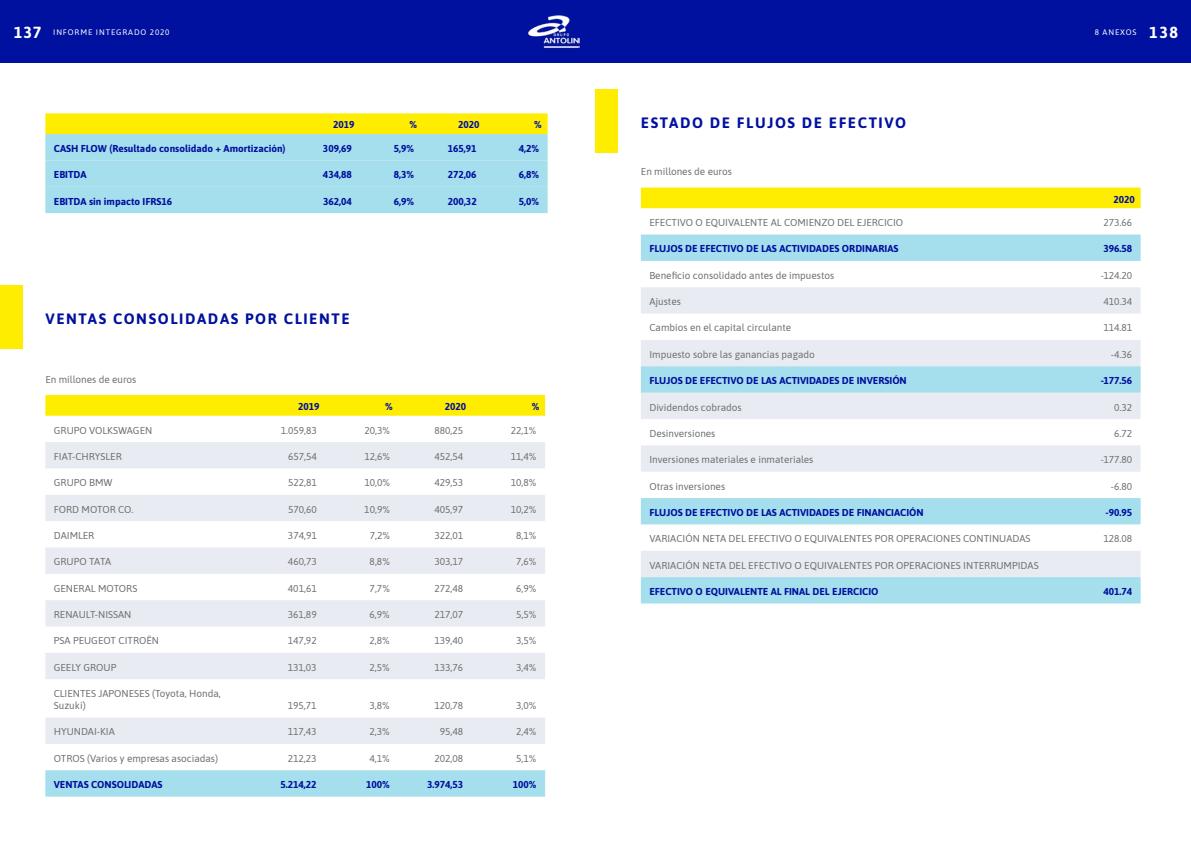
<style>
.page{position:relative;width:1191px;height:842px;background:#fff}
.page>*{position:absolute;margin:0;border:0;box-sizing:border-box;transform-origin:0 0}
.t1{font:700 15px "Asap";letter-spacing:.11em;color:#00109f}
.t2{font:10px "Asap";color:#6e7171}
.t3{font:700 10px "Asap";color:#00109f}
.t4{font:8px "Asap";letter-spacing:.11em;color:#fff}
.s1{font-weight:700;font-size:16px}
</style>
<div class="page">
<div style="left:0;top:0;width:1191px;height:62px;background:#00109f"></div>
<img style="left:527px;top:15px;width:52px;height:33px">
<svg style="left:45px;top:113px;width:502px;height:100px;background:#b8e1bb"></svg>
<div style="left:595px;top:89px;width:23px;height:63px;background:#ffed00"></div>
<div style="left:641px;top:188px;width:499px;height:20px;background:#ffed00"></div>
<div style="left:641px;top:235px;width:499px;height:26px;background:#a5deec"></div>
<svg style="left:641px;top:287px;width:499px;height:79px;fill:#e9ebf2"></svg>
<svg style="left:641px;top:366px;width:499px;height:237px"></svg>
<svg style="left:45px;top:395px;width:500px;height:21px;background:#ffed04"></svg>
<svg style="left:45px;top:442px;width:500px;height:302px;fill:#e9ebf2"></svg>
<svg style="left:45px;top:770px;width:500px;height:27px;background:#a7deec"></svg>
<div style="left:0;top:285px;width:23px;height:63px;background:#ffed00"></div>
<p class="t4" style="left:14px;top:26px;width:157px"><span class="s1">137</span> INFORME INTEGRADO 2020</p>
<p class="t4" style="left:1094px;top:26px;width:85px">8 Anexos <span class="s1">138</span></p>
<p class="t3" style="left:333px;top:118px;width:23px">2019</p>
<p class="t3" style="left:409px;top:118px;width:9px">%</p>
<p class="t3" style="left:458px;top:118px;width:23px">2020</p>
<p class="t3" style="left:534px;top:118px;width:9px">%</p>
<p class="t3" style="left:54px;top:141px;width:233px">CASH FLOW (Resultado consolidado + Amortización)</p>
<p class="t3" style="left:323px;top:141px;width:30px">309,69</p>
<p class="t3" style="left:394px;top:141px;width:22px">5,9%</p>
<p class="t3" style="left:448px;top:141px;width:30px">165,91</p>
<p class="t3" style="left:519px;top:141px;width:22px">4,2%</p>
<p class="t3" style="left:54px;top:168px;width:34px">EBITDA</p>
<p class="t3" style="left:323px;top:168px;width:30px">434,88</p>
<p class="t3" style="left:394px;top:168px;width:22px">8,3%</p>
<p class="t3" style="left:448px;top:168px;width:30px">272,06</p>
<p class="t3" style="left:519px;top:168px;width:22px">6,8%</p>
<p class="t3" style="left:54px;top:194px;width:120px">EBITDA sin impacto IFRS16</p>
<p class="t3" style="left:323px;top:194px;width:30px">362,04</p>
<p class="t3" style="left:394px;top:194px;width:22px">6,9%</p>
<p class="t3" style="left:448px;top:194px;width:30px">200,32</p>
<p class="t3" style="left:519px;top:194px;width:22px">5,0%</p>
<h1 class="t1" style="left:45px;top:308px;width:306px">VENTAS CONSOLIDADAS POR CLIENTE</h1>
<p class="t2" style="left:45px;top:372px;width:93px">En millones de euros</p>
<p class="t3" style="left:298px;top:399px;width:23px">2019</p>
<p class="t3" style="left:385px;top:399px;width:9px">%</p>
<p class="t3" style="left:445px;top:399px;width:23px">2020</p>
<p class="t3" style="left:532px;top:399px;width:9px">%</p>
<p class="t2" style="left:54px;top:423px;width:93px">GRUPO VOLKSWAGEN</p>
<p class="t2" style="left:281px;top:423px;width:38px">1.059,83</p>
<p class="t2" style="left:364px;top:423px;width:27px">20,3%</p>
<p class="t2" style="left:434px;top:423px;width:30px">880,25</p>
<p class="t2" style="left:511px;top:423px;width:27px">22,1%</p>
<p class="t2" style="left:54px;top:449px;width:69px">FIAT-CHRYSLER</p>
<p class="t2" style="left:288px;top:449px;width:30px">657,54</p>
<p class="t2" style="left:364px;top:449px;width:27px">12,6%</p>
<p class="t2" style="left:434px;top:449px;width:30px">452,54</p>
<p class="t2" style="left:511px;top:449px;width:27px">11,4%</p>
<p class="t2" style="left:54px;top:476px;width:60px">GRUPO BMW</p>
<p class="t2" style="left:288px;top:476px;width:30px">522,81</p>
<p class="t2" style="left:364px;top:476px;width:27px">10,0%</p>
<p class="t2" style="left:434px;top:476px;width:30px">429,53</p>
<p class="t2" style="left:511px;top:476px;width:27px">10,8%</p>
<p class="t2" style="left:54px;top:502px;width:81px">FORD MOTOR CO.</p>
<p class="t2" style="left:288px;top:502px;width:30px">570,60</p>
<p class="t2" style="left:364px;top:502px;width:27px">10,9%</p>
<p class="t2" style="left:434px;top:502px;width:30px">405,97</p>
<p class="t2" style="left:511px;top:502px;width:27px">10,2%</p>
<p class="t2" style="left:54px;top:528px;width:42px">DAIMLER</p>
<p class="t2" style="left:288px;top:528px;width:30px">374,91</p>
<p class="t2" style="left:370px;top:528px;width:22px">7,2%</p>
<p class="t2" style="left:434px;top:528px;width:30px">322,01</p>
<p class="t2" style="left:516px;top:528px;width:22px">8,1%</p>
<p class="t2" style="left:54px;top:555px;width:59px">GRUPO TATA</p>
<p class="t2" style="left:288px;top:555px;width:30px">460,73</p>
<p class="t2" style="left:370px;top:555px;width:22px">8,8%</p>
<p class="t2" style="left:434px;top:555px;width:30px">303,17</p>
<p class="t2" style="left:516px;top:555px;width:22px">7,6%</p>
<p class="t2" style="left:54px;top:581px;width:14px">GENE</p>
<p class="t2" style="left:79px;top:581px;width:59px">RAL MOTORS</p>
<p class="t2" style="left:288px;top:581px;width:30px">401,61</p>
<p class="t2" style="left:370px;top:581px;width:22px">7,7%</p>
<p class="t2" style="left:434px;top:581px;width:30px">272,48</p>
<p class="t2" style="left:516px;top:581px;width:22px">6,9%</p>
<p class="t2" style="left:54px;top:608px;width:77px">RENAULT-N ISSAN</p>
<p class="t2" style="left:288px;top:608px;width:30px">361,89</p>
<p class="t2" style="left:370px;top:608px;width:22px">6,9%</p>
<p class="t2" style="left:434px;top:608px;width:30px">217,07</p>
<p class="t2" style="left:516px;top:608px;width:22px">5,5%</p>
<p class="t2" style="left:54px;top:634px;width:105px">PSA PEUGEOT CITROËN</p>
<p class="t2" style="left:288px;top:634px;width:30px">147,92</p>
<p class="t2" style="left:369px;top:634px;width:22px">2,8%</p>
<p class="t2" style="left:434px;top:634px;width:30px">139,40</p>
<p class="t2" style="left:516px;top:634px;width:22px">3,5%</p>
<p class="t2" style="left:54px;top:660px;width:64px">GEELY GROUP</p>
<p class="t2" style="left:288px;top:660px;width:30px">131,03</p>
<p class="t2" style="left:369px;top:660px;width:22px">2,5%</p>
<p class="t2" style="left:434px;top:660px;width:30px">133,76</p>
<p class="t2" style="left:516px;top:660px;width:22px">3,4%</p>
<p class="t2" style="left:54px;top:687px;width:68px">CLIENTES JAPONESES</p>
<p class="t2" style="left:152px;top:687px;width:70px">(Toyota, Honda,</p>
<p class="t2" style="left:54px;top:699px;width:33px">Suzuki)</p>
<p class="t2" style="left:288px;top:699px;width:30px">195,71</p>
<p class="t2" style="left:369px;top:699px;width:22px">3,8%</p>
<p class="t2" style="left:434px;top:699px;width:30px">120,78</p>
<p class="t2" style="left:516px;top:699px;width:22px">3,0%</p>
<p class="t2" style="left:54px;top:725px;width:63px">HYUN DAI-KIA</p>
<p class="t2" style="left:288px;top:725px;width:30px">117,43</p>
<p class="t2" style="left:369px;top:725px;width:22px">2,3%</p>
<p class="t2" style="left:440px;top:725px;width:25px">95,48</p>
<p class="t2" style="left:516px;top:725px;width:22px">2,4%</p>
<p class="t2" style="left:54px;top:751px;width:166px">OTROS (Varios y empresas asociadas)</p>
<p class="t2" style="left:288px;top:751px;width:30px">212,23</p>
<p class="t2" style="left:369px;top:751px;width:22px">4,1%</p>
<p class="t2" style="left:434px;top:751px;width:30px">202,08</p>
<p class="t2" style="left:516px;top:751px;width:22px">5,1%</p>
<p class="t3" style="left:54px;top:778px;width:110px">VENTAS CONSOLIDADAS</p>
<p class="t3" style="left:280px;top:778px;width:38px">5.214,22</p>
<p class="t3" style="left:366px;top:778px;width:25px">100%</p>
<p class="t3" style="left:427px;top:778px;width:38px">3.974,53</p>
<p class="t3" style="left:513px;top:778px;width:25px">100%</p>
<h1 class="t1" style="left:641px;top:112px;width:267px">ESTADO DE FLUJOS DE EFECTIVO</h1>
<p class="t2" style="left:641px;top:165px;width:93px">En millones de euros</p>
<p class="t3" style="left:1113px;top:192px;width:23px">2020</p>
<p class="t2" style="left:649px;top:216px;width:254px">EFECTIVO O EQUIVALENTE AL COMIENZO DEL EJERCICIO</p>
<p class="t2" style="left:1103px;top:216px;width:30px">273.66</p>
<p class="t3" style="left:649px;top:242px;width:251px">FLUJOS DE EFECTIVO DE LAS ACTIVIDADES ORDINARIAS</p>
<p class="t3" style="left:1103px;top:242px;width:30px">396.58</p>
<p class="t2" style="left:649px;top:268px;width:186px">Beneficio consolidado antes de impuestos</p>
<p class="t2" style="left:1100px;top:268px;width:33px">-124.20</p>
<p class="t2" style="left:649px;top:295px;width:33px">Ajustes</p>
<p class="t2" style="left:1103px;top:295px;width:30px">410.34</p>
<p class="t2" style="left:649px;top:321px;width:143px">Cambios en el capital circulante</p>
<p class="t2" style="left:1103px;top:321px;width:30px">114.81</p>
<p class="t2" style="left:649px;top:347px;width:167px">Impuesto sobre las ganancias pagado</p>
<p class="t2" style="left:1110px;top:347px;width:23px">-4.36</p>
<p class="t3" style="left:649px;top:374px;width:259px">FLUJOS DE EFECTIVO DE LAS ACTIVIDADES DE INVERSIÓN</p>
<p class="t3" style="left:1100px;top:374px;width:33px">-177.56</p>
<p class="t2" style="left:649px;top:400px;width:94px">Dividendos cobrados</p>
<p class="t2" style="left:1114px;top:400px;width:20px">0.32</p>
<p class="t2" style="left:649px;top:426px;width:68px">Desinversiones</p>
<p class="t2" style="left:1114px;top:426px;width:20px">6.72</p>
<p class="t2" style="left:649px;top:453px;width:165px">Inversiones materiales e inmateriales</p>
<p class="t2" style="left:1100px;top:453px;width:33px">-177.80</p>
<p class="t2" style="left:649px;top:479px;width:77px">Otras inversiones</p>
<p class="t2" style="left:1110px;top:479px;width:23px">-6.80</p>
<p class="t3" style="left:649px;top:505px;width:276px">FLUJOS DE EFECTIVO DE LAS ACTIVIDADES DE FINANCIACIÓN</p>
<p class="t3" style="left:1105px;top:505px;width:28px">-90.95</p>
<p class="t2" style="left:649px;top:532px;width:294px">VARIACIÓN NETA DEL EFECTIVO O EQUIVALENTES POR OPERACIONES</p>
<p class="t2" style="left:963px;top:532px;width:68px">CONTIN UADAS</p>
<p class="t2" style="left:1103px;top:532px;width:30px">128.08</p>
<p class="t2" style="left:649px;top:558px;width:294px">VARIACIÓN NETA DEL EFECTIVO O EQUIVALENTES POR OPERACIONES</p>
<p class="t2" style="left:963px;top:558px;width:76px">INTERRUMPIDAS</p>
<p class="t3" style="left:649px;top:584px;width:231px">EFECTIVO O EQUIVALENTE AL FINAL DEL EJERCICIO</p>
<p class="t3" style="left:1103px;top:584px;width:30px">401.74</p>
</div>
